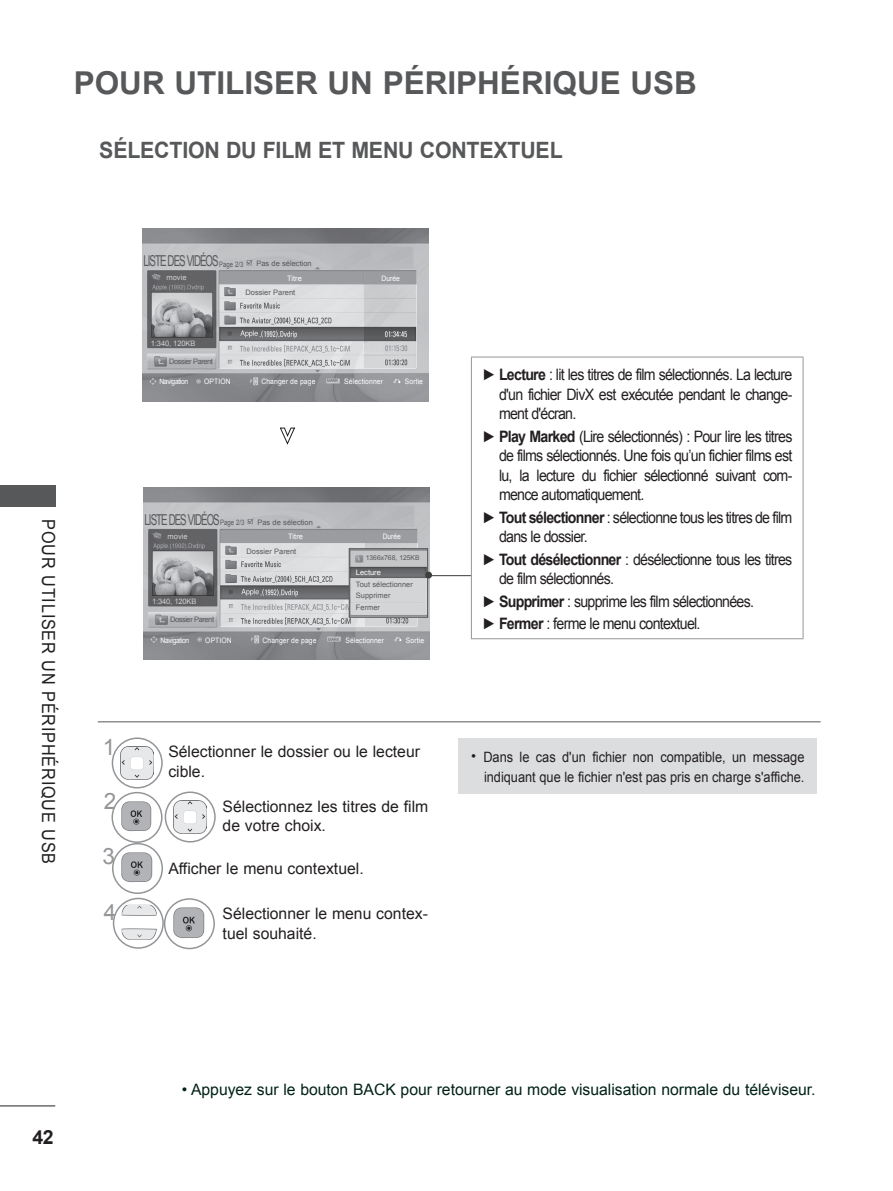
<style>
.page{position:relative;width:893px;height:1191px;background:#fff}
.page>*{position:absolute;margin:0;border:0;box-sizing:border-box;transform-origin:0 0}
.t1{font:700 31.5px "Arial";color:#57585a}
.t2{font:700 22.5px "Arial";color:#57585a;scale:.95 1}
.t3{font:22.5px "Arial";color:#939598}
.t4{font:700 19.5px "Arial";color:#231f20}
.t5{font:18px "Arial";letter-spacing:.05em;color:#231f20;scale:.9 1}
.t6{font:15.75px/19.5px "Arial";letter-spacing:-.05em;color:#231f20;scale:.9 1}
.t7{font:15.75px/19.5px "Arial";color:#231f20}
.t8{font:15.75px "Arial";color:#002217}
.t9{font:15px "Arial";letter-spacing:-.1em;color:#57585a;scale:.65 1}
.t10{font:14.25px/19.5px "Arial";color:#231f20;text-align:right}
.t11{font:7.5px/11.6px "Arial";color:#57585a}
.t12{font:7.5px "Arial";letter-spacing:.015em;color:#fff;scale:.9 1}
.t13{font:7.5px "Arial";letter-spacing:-.015em;color:#d1d2d4}
.t14{font:7.5px "Arial";letter-spacing:-.06em;color:#57585a}
.t15{font:7.5px "Arial";letter-spacing:-.05em;color:#fff;scale:.9 1}
.t16{font:7.5px "Arial";letter-spacing:.015em;color:#fff}
.t17{font:6.75px "Arial";color:#57585a}
.t18{font:4.5px "Arial";letter-spacing:-.05em;color:#57585a;scale:.9 1}
.s1{font-size:7.5px}
.s2{font-weight:700}
</style>
<div class="page">
<hr style="left:0;top:1105px;width:55px;height:1px;background:#231f20">
<div style="left:0;top:485px;width:55px;height:21px;background:#57585a"></div>
<img style="left:143px;top:487px;width:287px;height:173px">
<hr style="left:412px;top:575px;width:59px;height:1px;background:#3e3e3f">
<svg style="left:280px;top:427px;width:16px;height:17px"></svg>
<img style="left:142px;top:228px;width:287px;height:173px">
<img style="left:351px;top:550px;width:75px;height:65px">
<div style="left:349px;top:548px;width:79px;height:69px;border:1px solid #57585a"></div>
<div style="left:425px;top:571px;width:7px;height:7px;border:2px solid #3e3e3f;border-radius:50%"></div>
<hr style="left:471px;top:357px;width:332px;height:1px;background:#939598">
<hr style="left:471px;top:357px;width:1px;height:281px;background:#939598">
<hr style="left:803px;top:357px;width:1px;height:281px;background:#939598">
<hr style="left:471px;top:638px;width:332px;height:1px;background:#939598">
<hr style="left:98px;top:721px;width:723px;height:1px;background:#57585a">
<div style="left:458px;top:738px;width:359px;height:55px;background:#dcdddf"></div>
<svg style="left:112px;top:738px;width:50px;height:49px"></svg>
<img style="left:120px;top:746px;width:33px;height:33px">
<div style="left:112px;top:737px;width:51px;height:51px;border:2px solid #939598;border-radius:50%"></div>
<img style="left:121px;top:801px;width:31px;height:30px">
<div style="left:112px;top:792px;width:51px;height:51px;border:2px solid #939598;border-radius:50%"></div>
<svg style="left:165px;top:792px;width:50px;height:49px"></svg>
<img style="left:173px;top:800px;width:33px;height:33px">
<div style="left:165px;top:791px;width:51px;height:51px;border:2px solid #939598;border-radius:50%"></div>
<img style="left:122px;top:852px;width:30px;height:30px">
<div style="left:112px;top:843px;width:51px;height:51px;border:2px solid #939598;border-radius:50%"></div>
<svg style="left:114px;top:898px;width:49px;height:50px"></svg>
<img style="left:122px;top:905px;width:35px;height:34px">
<div style="left:113px;top:897px;width:51px;height:51px;border:2px solid #939598;border-radius:50%"></div>
<img style="left:174px;top:907px;width:30px;height:31px">
<div style="left:164px;top:898px;width:51px;height:51px;border:2px solid #939598;border-radius:50%"></div>
<h1 class="t1" style="left:74px;top:62px;width:625px">POUR UTILISER UN PÉRIPHÉRIQUE USB</h1>
<h2 class="t2" style="left:99px;top:135px;width:30px">Sélection</h2>
<h2 class="t2" style="left:226px;top:135px;width:52px">du film</h2>
<h2 class="t2" style="left:318px;top:135px;width:52px">et menu</h2>
<h2 class="t2" style="left:420px;top:135px;width:16px">contextuel</h2>
<p class="t5" style="left:60px;top:519px;width:384px;rotate:90deg">POUR UTILISER UN PÉRIPHÉRIQUE USB</p>
<p class="t9" style="left:143px;top:251px;width:155px">LISTE DES VIDÉOS <span class="s1">Page 2/3</span></p>
<p class="t11" style="left:256px;top:258px;width:57px">Pas de sélection</p>
<p class="t13" style="left:167px;top:273px;width:22px">movie</p>
<p class="t13" style="left:151px;top:338px;width:46px">1:340, 120KB</p>
<p class="t16" style="left:287px;top:273px;width:16px">Titre</p>
<p class="t12" style="left:382px;top:273px;width:22px">Durée</p>
<p class="t11" style="left:245px;top:287px;width:51px">Dossier Parent</p>
<p class="t14" style="left:169px;top:356px;width:45px">Dossier Parent</p>
<p class="t15" style="left:159px;top:377px;width:34px">Navigation</p>
<p class="t12" style="left:204px;top:377px;width:31px">OPTION</p>
<p class="t12" style="left:261px;top:377px;width:61px">Changer de page</p>
<p class="t12" style="left:344px;top:377px;width:44px">Sélectionner</p>
<p class="t12" style="left:405px;top:377px;width:22px">Sortie</p>
<p class="t18" style="left:327px;top:377px;width:14px">MARK</p>
<p class="t9" style="left:144px;top:509px;width:155px">LISTE DES VIDÉOS <span class="s1">Page 2/3</span></p>
<p class="t11" style="left:257px;top:516px;width:57px">Pas de sélection</p>
<p class="t13" style="left:168px;top:531px;width:22px">movie</p>
<p class="t13" style="left:152px;top:596px;width:46px">1:340, 120KB</p>
<p class="t16" style="left:288px;top:532px;width:16px">Titre</p>
<p class="t12" style="left:383px;top:531px;width:22px">Durée</p>
<p class="t11" style="left:246px;top:545px;width:51px">Dossier Parent</p>
<p class="t17" style="left:366px;top:553px;width:55px">1366x768, 125KB</p>
<p class="t16" style="left:356px;top:567px;width:27px">Lecture</p>
<p class="t11" style="left:356px;top:578px;width:58px">Tout sélectionner<br>Supprimer<br>Fermer</p>
<p class="t14" style="left:170px;top:615px;width:45px">Dossier Parent</p>
<p class="t15" style="left:161px;top:635px;width:34px">Navigation</p>
<p class="t12" style="left:205px;top:635px;width:31px">OPTION</p>
<p class="t12" style="left:263px;top:635px;width:61px">Changer de page</p>
<p class="t12" style="left:345px;top:635px;width:44px">Sélectionner</p>
<p class="t12" style="left:406px;top:635px;width:22px">Sortie</p>
<p class="t18" style="left:328px;top:636px;width:14px">MARK</p>
<h2 class="t3" style="left:103px;top:732px;width:14px">1</h2>
<p class="t7" style="left:168px;top:742px;width:253px">Sélectionner le dossier ou le lecteur cible.</p>
<h2 class="t3" style="left:104px;top:787px;width:14px">2</h2>
<p class="t7" style="left:223px;top:796px;width:207px">Sélectionnez les titres de film de votre choix.</p>
<h2 class="t3" style="left:103px;top:841px;width:14px">3</h2>
<p class="t7" style="left:168px;top:859px;width:197px">Afficher le menu contextuel.</p>
<h2 class="t3" style="left:104px;top:897px;width:14px">4</h2>
<p class="t7" style="left:223px;top:904px;width:207px">Sélectionner le menu contex&shy;tuel souhaité.</p>
<p class="t6" style="left:499px;top:365px;width:327px;text-align:justify;text-indent:-17px">► <span class="s2">Lecture</span> : lit les titres de film sélectionnés. La lecture d'un fichier DivX est exécutée pendant le change&shy;ment d'écran.</p>
<p class="t6" style="left:499px;top:426px;width:327px;text-align:justify;text-indent:-17px">► <span class="s2">Play Marked</span> (Lire sélectionnés) : Pour lire les titres de films sélectionnés. Une fois qu’un fichier films est lu, la lecture du fichier sélectionné suivant com&shy;mence automatiquement.</p>
<p class="t6" style="left:499px;top:507px;width:327px;text-indent:-17px">► <span class="s2">Tout sélectionner</span> : sélectionne tous les titres de film dans le dossier.</p>
<p class="t6" style="left:499px;top:549px;width:327px;text-indent:-17px">► <span class="s2">Tout désélectionner</span> : désélectionne tous les titres de film sélectionnés.</p>
<p class="t6" style="left:482px;top:590px;width:304px;line-height:22.5px">► <span class="s2">Supprimer</span> : supprime les film sélectionnées. ► <span class="s2">Fermer</span> : ferme le menu contextuel.</p>
<p class="t10" style="left:471px;top:747px;width:335px">• Dans le cas d'un fichier non compatible, un message indiquant que le fichier n'est pas pris en charge s'affiche.</p>
<p class="t4" style="left:33px;top:1124px;width:23px">42</p>
<p class="t8" style="left:182px;top:1078px;width:635px">• Appuyez sur le bouton BACK pour retourner au mode visualisation normale du téléviseur.</p>
</div>
